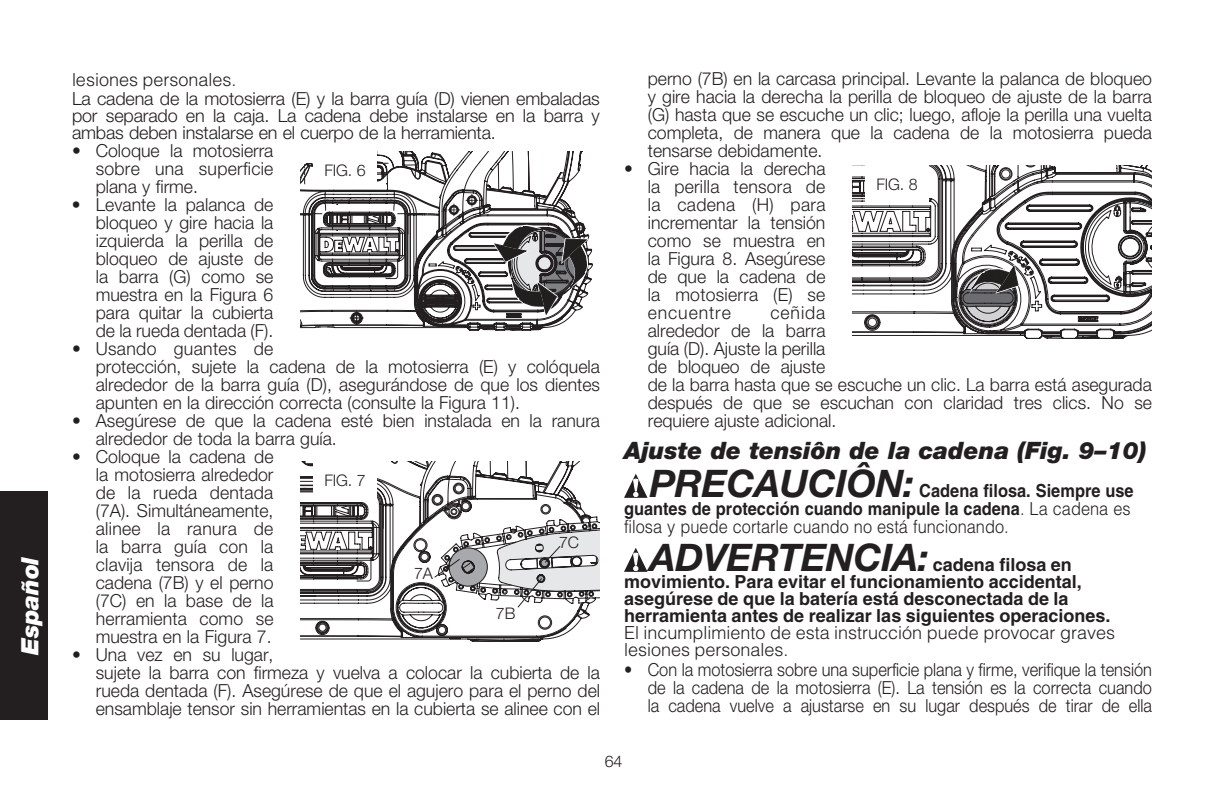
<style>
.page{position:relative;width:1224px;height:792px;background:#fff}
.page>*{position:absolute;margin:0;border:0;box-sizing:border-box;transform-origin:0 0}
.t1{font:italic 900 24px "Helvetica Neue LT Std";color:#231f20}
.t2{font:italic 900 24px "Helvetica Neue LT Std";color:#fff}
.t3{font:300 18px/18px "Helvetica Neue LT Std";color:#231f20;text-align:justify}
.t4{font:300 18px/18px "Helvetica Neue LT Std";color:#231f20;text-align:justify;scale:.91 1}
.t5{font:700 18px/17px "Helvetica";color:#231f20}
.t6{font:700 18px/18px "Helvetica";color:#231f20;scale:.91 1}
.t7{font:300 18px/17px "Helvetica";color:#231f20}
.t8{font:300 16px "Helvetica Neue LT Std";letter-spacing:-.01em;color:#231f20}
.s1{font-family:"Helvetica Neue LT Std";font-style:italic;font-size:38px}
.s2{font-weight:300}
</style>
<div class="page">
<div style="left:0;top:492px;width:48px;height:228px;background:#231f20"></div>
<svg style="left:624px;top:474px;width:24px;height:24px"></svg>
<svg style="left:624px;top:548px;width:24px;height:24px"></svg>
<svg style="left:300px;top:151px;width:293px;height:179px"></svg>
<div style="left:313px;top:151px;width:64px;height:38px;background:#fff"></div>
<svg style="left:852px;top:166px;width:300px;height:173px"></svg>
<svg style="left:300px;top:461px;width:300px;height:181px"></svg>
<h1 class="t2" style="left:15px;top:655px;width:100px;rotate:-90deg">Español</h1>
<p class="t7" style="left:72px;top:71px;width:166px">lesiones personales.</p>
<p class="t3" style="left:72px;top:90px;width:529px;line-height:17px">La cadena de la motosierra (E) y la barra guía (D) vienen embaladas por separado en la caja. La cadena debe instalarse en la barra y ambas deben instalarse en el cuerpo de la herramienta.</p>
<p class="t3" style="left:96px;top:142px;width:179px;text-indent:-24px">• Coloque la motosierra sobre una superficie plana y firme.</p>
<p class="t3" style="left:96px;top:196px;width:179px;text-indent:-24px">• Levante la palanca de bloqueo y gire hacia la izquierda la perilla de bloqueo de ajuste de la barra (G) como se muestra en la Figura 6 para quitar la cubierta de la rueda dentada (F).</p>
<p class="t3" style="left:96px;top:340px;width:506px;text-align:left;text-indent:-24px">• Usando guantes de<br>protección, sujete la cadena de la motosierra (E) y colóquela alrededor de la barra guía (D), asegurándose de que los dientes apunten en la dirección correcta (consulte la Figura 11).</p>
<p class="t3" style="left:96px;top:412px;width:506px;text-indent:-24px">• Asegúrese de que la cadena esté bien instalada en la ranura alrededor de toda la barra guía.</p>
<p class="t3" style="left:96px;top:448px;width:179px;text-indent:-24px">• Coloque la cadena de la motosierra alrededor de la rueda dentada (7A). Simultáneamente, alinee la ranura de la barra guía con la clavija tensora de la cadena (7B) y el perno (7C) en la base de la herramienta como se muestra en la Figura 7.</p>
<p class="t3" style="left:96px;top:646px;width:506px;text-align:left;text-indent:-24px">• Una vez en su lugar,<br>sujete la barra con firmeza y vuelva a colocar la cubierta de la rueda dentada (F). Asegúrese de que el agujero para el perno del ensamblaje tensor sin herramientas en la cubierta se alinee con el</p>
<p class="t8" style="left:324px;top:160px;width:43px">Fig . 6</p>
<p class="t8" style="left:324px;top:470px;width:43px">Fig . 7</p>
<p class="t8" style="left:559px;top:533px;width:21px">7C</p>
<p class="t8" style="left:414px;top:564px;width:20px">7A</p>
<p class="t8" style="left:496px;top:603px;width:21px">7B</p>
<p class="t3" style="left:648px;top:69px;width:506px">perno (7B) en la carcasa principal. Levante la palanca de bloqueo y gire hacia la derecha la perilla de bloqueo de ajuste de la barra (G) hasta que se escuche un clic; luego, afloje la perilla una vuelta completa, de manera que la cadena de la motosierra pueda tensarse debidamente.</p>
<p class="t3" style="left:648px;top:159px;width:179px;text-indent:-24px">• Gire hacia la derecha la perilla tensora de la cadena (H) para incrementar la tensión como se muestra en la Figura 8. Asegúrese de que la cadena de la motosierra (E) se encuentre</p>
<p class="t8" style="left:876px;top:175px;width:43px">Fig . 8</p>
<p class="t3" style="left:648px;top:303px;width:506px;text-align:left;text-indent:123px">ceñida<br>alrededor de la barra<br>guía (D). Ajuste la perilla<br>de bloqueo de ajuste<br>de la barra hasta que se escuche un clic. La barra está asegurada después de que se escuchan con claridad tres clics. No se requiere ajuste adicional.</p>
<h1 class="t1" style="left:624px;top:436px;width:524px">Ajuste de tensiôn de la cadena (Fig. 9–10)</h1>
<p class="t6" style="left:624px;top:481px;width:562px;text-indent:26px"><span class="s1">PRECAUCIôN:</span> Cadena filosa. Siempre use guantes de protección cuando manipule la cadena<span class="s2">. La cadena es filosa y puede cortarle cuando no está funcionando.</span></p>
<p class="t5" style="left:624px;top:556px;width:488px;text-indent:26px"><span class="s1">ADVERTENCIA:</span> cadena filosa en movimiento. Para evitar el funcionamiento accidental, asegúrese de que la batería está desconectada de la herramienta antes de realizar las siguientes operaciones.</p>
<p class="t7" style="left:624px;top:624px;width:493px">El incumplimiento de esta instrucción puede provocar graves lesiones personales.</p>
<p class="t4" style="left:648px;top:660px;width:556px;text-indent:-24px">• Con la motosierra sobre una superficie plana y firme, verifique la tensión de la cadena de la motosierra (E). La tensión es la correcta cuando la cadena vuelve a ajustarse en su lugar después de tirar de ella</p>
<p class="t8" style="left:605px;top:752px;width:19px">64</p>
</div>
